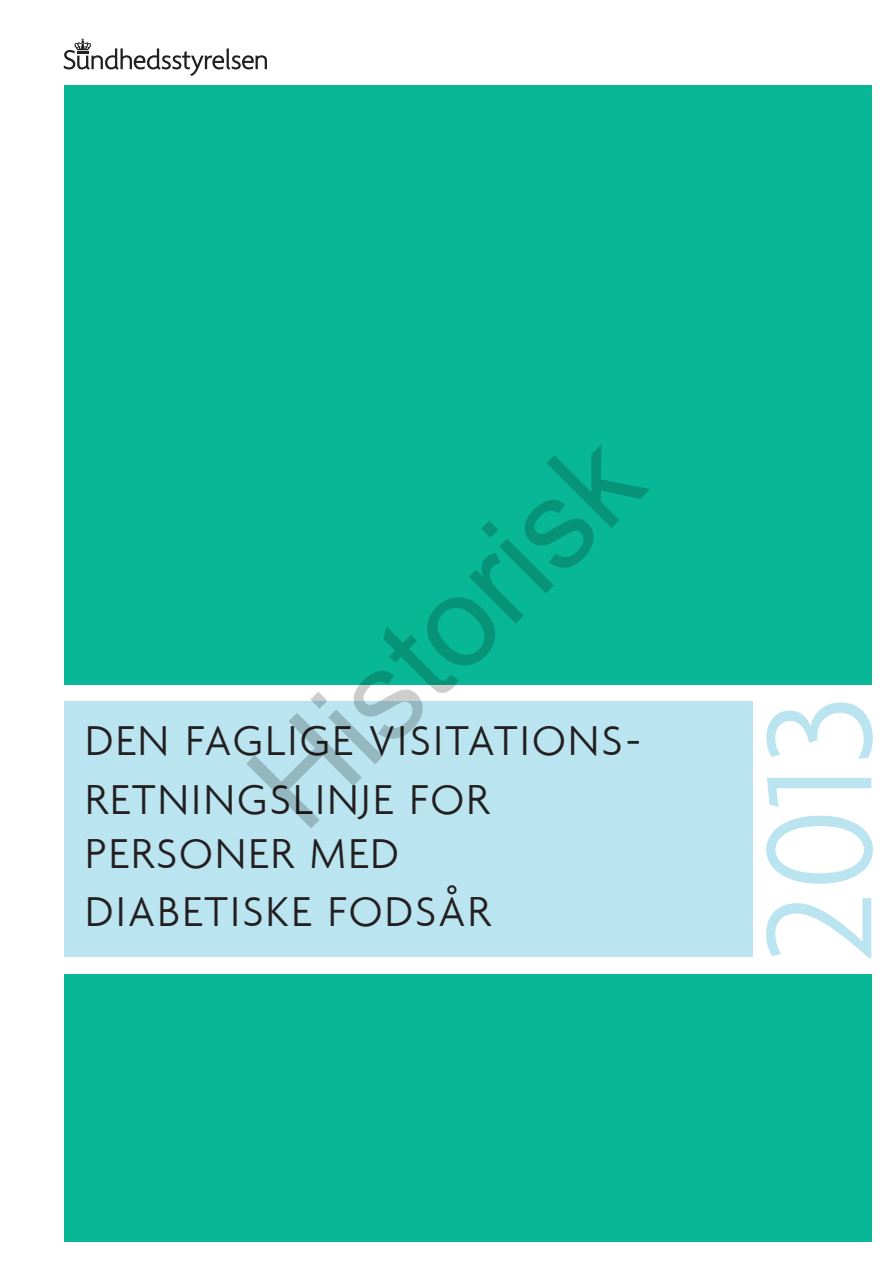
<style>
.page{position:relative;width:893px;height:1263px;background:#fff}
.page>*{position:absolute;margin:0;border:0;box-sizing:border-box;transform-origin:0 0}
.t1{font:300 162px "Agenda";color:#bae4ef}
.t2{font:127.95px "Arial";color:rgb(0 0 0/.2)}
.t3{font:300 45px/58.5px "Agenda";letter-spacing:.05em;color:#231f20}
</style>
<div class="page">
<div style="left:64px;top:85px;width:808px;height:600px;background:#08b796"></div>
<div style="left:64px;top:974px;width:808px;height:268px;background:#08b796"></div>
<div style="left:64px;top:702px;width:689px;height:255px;background:#bae4ef"></div>
<svg style="left:64px;top:38px;width:203px;height:38px"></svg>
<h2 class="t2" style="left:210px;top:741px;width:492px;rotate:-45deg">Historisk</h2>
<p class="t3" style="left:85px;top:711px;width:557px">DEN FAGLIGE VISITATIONS-<br>RETNINGSLINJE FOR</p>
<p class="t3" style="left:85px;top:823px;width:407px">PERSONER MED<br>DIABETISKE FODSÅR</p>
<h1 class="t1" style="left:724px;top:964px;width:270px;rotate:-90deg">2013</h1>
</div>
